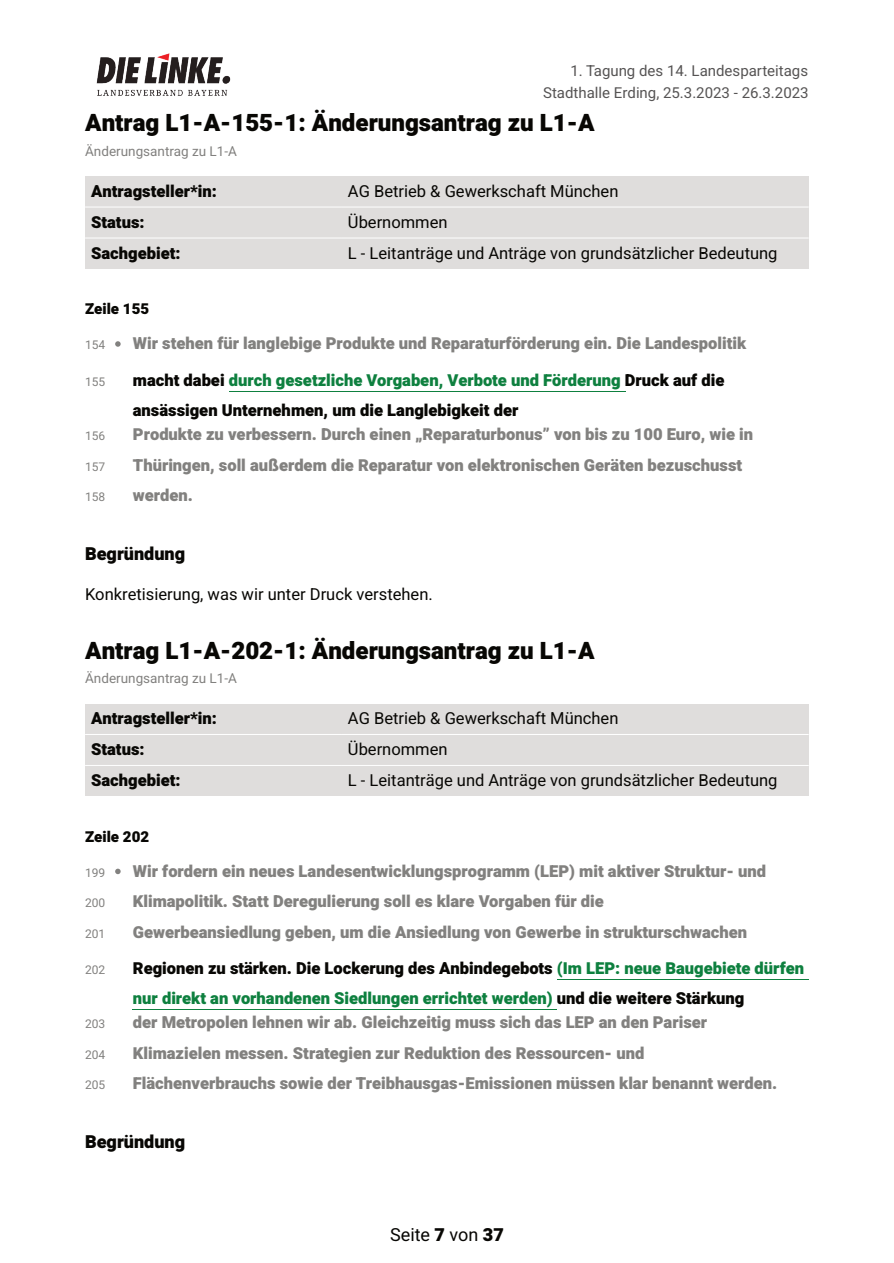
<style>
.page{position:relative;width:894px;height:1263px;background:#fff}
.page>*{position:absolute;margin:0;border:0;box-sizing:border-box;transform-origin:0 0}
.t1{font:900 24px "Heebo";color:#080704}
.t2{font:900 18px "Heebo";color:#080704}
.t3{font:18px "Heebo";color:#080704}
.t4{font:900 16.5px/30.3px "Heebo";color:#82817f}
.t5{font:16.5px "Heebo";color:#080704}
.t6{font:900 16.5px/30.3px "Heebo";color:#080704}
.t7{font:900 16.5px/30.3px "Heebo";color:#0e803f}
.t8{font:15px/22px "Heebo";color:#565454;text-align:right}
.t9{font:900 15px "Heebo";color:#080704}
.t10{font:13.5px "Heebo";color:#82817f}
.t11{font:12px "Heebo";color:#82817f}
.s1{color:#0e803f}
.s2{color:#080704}
.s3{font-weight:900}
</style>
<div class="page">
<div style="left:342px;top:765px;width:466px;height:31px;background:#dfdddc"></div>
<div style="left:85px;top:765px;width:257px;height:31px;background:#dfdddc"></div>
<div style="left:342px;top:734px;width:466px;height:31px;background:#dfdddc"></div>
<div style="left:85px;top:734px;width:257px;height:31px;background:#dfdddc"></div>
<div style="left:342px;top:704px;width:466px;height:30px;background:#dfdddc"></div>
<div style="left:85px;top:704px;width:257px;height:30px;background:#dfdddc"></div>
<div style="left:342px;top:238px;width:466px;height:31px;background:#dfdddc"></div>
<div style="left:85px;top:238px;width:257px;height:31px;background:#dfdddc"></div>
<div style="left:342px;top:207px;width:466px;height:31px;background:#dfdddc"></div>
<div style="left:85px;top:207px;width:257px;height:31px;background:#dfdddc"></div>
<div style="left:342px;top:176px;width:466px;height:31px;background:#dfdddc"></div>
<div style="left:85px;top:176px;width:257px;height:31px;background:#dfdddc"></div>
<hr style="left:85px;top:207px;width:257px;height:1px;background:#fff">
<hr style="left:342px;top:207px;width:466px;height:1px;background:#fff">
<hr style="left:85px;top:238px;width:257px;height:1px;background:#fff">
<hr style="left:342px;top:238px;width:466px;height:1px;background:#fff">
<svg style="left:115px;top:341px;width:6px;height:6px"></svg>
<hr style="left:229px;top:391px;width:396px;height:1px;background:#0e803f">
<hr style="left:85px;top:734px;width:257px;height:1px;background:#fff">
<hr style="left:342px;top:734px;width:466px;height:1px;background:#fff">
<hr style="left:85px;top:765px;width:257px;height:1px;background:#fff">
<hr style="left:342px;top:765px;width:466px;height:1px;background:#fff">
<svg style="left:115px;top:868px;width:6px;height:6px"></svg>
<hr style="left:557px;top:979px;width:251px;height:1px;background:#0e803f">
<hr style="left:133px;top:1009px;width:424px;height:1px;background:#0e803f">
<img style="left:96px;top:53px;width:135px;height:43px">
<p class="t8" style="left:543px;top:60px;width:267px">1. Tagung des 14. Landesparteitags<br>Stadthalle Erding, 25.3.2023 - 26.3.2023</p>
<h1 class="t1" style="left:85px;top:106px;width:510px">Antrag L1-A-155-1: Änderungsantrag zu L1-A</h1>
<p class="t10" style="left:85px;top:142px;width:153px">Änderungsantrag zu L1-A</p>
<p class="t6" style="left:91px;top:176px;width:127px">Antragsteller*in:</p>
<p class="t5" style="left:348px;top:179px;width:272px">AG Betrieb &amp; Gewerkschaft München</p>
<p class="t6" style="left:91px;top:207px;width:55px">Status:</p>
<p class="t5" style="left:348px;top:210px;width:101px">Übernommen</p>
<p class="t6" style="left:91px;top:238px;width:91px">Sachgebiet:</p>
<p class="t5" style="left:348px;top:241px;width:431px">L - Leitanträge und Anträge von grundsätzlicher Bedeutung</p>
<p class="t9" style="left:85px;top:299px;width:65px">Zeile 155</p>
<p class="t11" style="left:85px;top:337px;width:22px">154</p>
<p class="t4" style="left:133px;top:329px;width:614px">Wir stehen für langlebige Produkte und Reparaturförderung ein. Die Landespolitik</p>
<p class="t11" style="left:85px;top:373px;width:22px">155</p>
<p class="t6" style="left:133px;top:365px;width:592px">macht dabei <span class="s1">durch gesetzliche Vorgaben, Verbote und Förderung</span> Druck auf die ansässigen Unternehmen, um die Langlebigkeit der</p>
<p class="t11" style="left:85px;top:428px;width:22px">156</p>
<p class="t11" style="left:85px;top:458px;width:22px">157</p>
<p class="t11" style="left:85px;top:488px;width:22px">158</p>
<p class="t4" style="left:133px;top:420px;width:621px">Produkte zu verbessern. Durch einen „Reparaturbonus” von bis zu 100 Euro, wie in<br>Thüringen, soll außerdem die Reparatur von elektronischen Geräten bezuschusst werden.</p>
<p class="t2" style="left:85px;top:541px;width:101px">Begründung</p>
<p class="t5" style="left:85px;top:582px;width:349px">Konkretisierung, was wir unter Druck verstehen.</p>
<h1 class="t1" style="left:85px;top:634px;width:510px">Antrag L1-A-202-1: Änderungsantrag zu L1-A</h1>
<p class="t10" style="left:85px;top:669px;width:153px">Änderungsantrag zu L1-A</p>
<p class="t6" style="left:91px;top:704px;width:127px">Antragsteller*in:</p>
<p class="t5" style="left:348px;top:707px;width:272px">AG Betrieb &amp; Gewerkschaft München</p>
<p class="t6" style="left:91px;top:735px;width:55px">Status:</p>
<p class="t5" style="left:348px;top:738px;width:101px">Übernommen</p>
<p class="t6" style="left:91px;top:766px;width:91px">Sachgebiet:</p>
<p class="t5" style="left:348px;top:769px;width:431px">L - Leitanträge und Anträge von grundsätzlicher Bedeutung</p>
<p class="t9" style="left:85px;top:826px;width:65px">Zeile 202</p>
<p class="t11" style="left:85px;top:864px;width:22px">199</p>
<p class="t11" style="left:85px;top:894px;width:22px">200</p>
<p class="t11" style="left:85px;top:925px;width:22px">201</p>
<p class="t4" style="left:133px;top:856px;width:634px">Wir fordern ein neues Landesentwicklungsprogramm (LEP) mit aktiver Struktur- und<br>Klimapolitik. Statt Deregulierung soll es klare Vorgaben für die<br>Gewerbeansiedlung geben, um die Ansiedlung von Gewerbe in strukturschwachen</p>
<p class="t11" style="left:85px;top:961px;width:22px">202</p>
<p class="t7" style="left:133px;top:953px;width:672px"><span class="s2">Regionen zu stärken. Die Lockerung des Anbindegebots</span> (Im LEP: neue Baugebiete dürfen nur direkt an vorhandenen Siedlungen errichtet werden) <span class="s2">und die weitere Stärkung</span></p>
<p class="t11" style="left:85px;top:1016px;width:22px">203</p>
<p class="t11" style="left:85px;top:1046px;width:22px">204</p>
<p class="t11" style="left:85px;top:1076px;width:22px">205</p>
<p class="t4" style="left:133px;top:1008px;width:645px">der Metropolen lehnen wir ab. Gleichzeitig muss sich das LEP an den Pariser<br>Klimazielen messen. Strategien zur Reduktion des Ressourcen- und<br>Flächenverbrauchs sowie der Treibhausgas-Emissionen müssen klar benannt werden.</p>
<p class="t2" style="left:85px;top:1129px;width:101px">Begründung</p>
<p class="t3" style="left:390px;top:1222px;width:115px">Seite <span class="s3">7</span> von <span class="s3">37</span></p>
</div>
